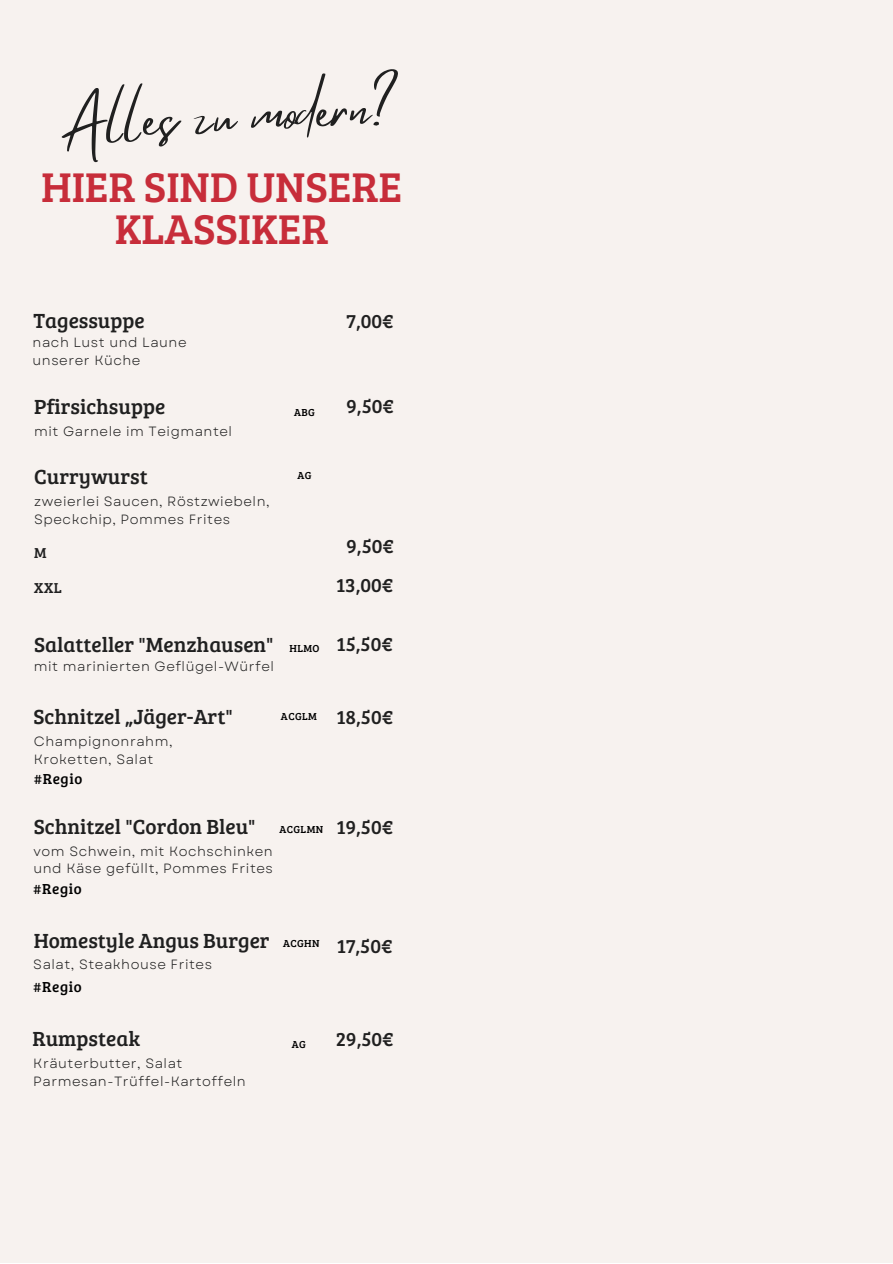
<style>
.page{position:relative;width:893px;height:1264px;background:#fff}
.page>*{position:absolute;margin:0;border:0;box-sizing:border-box;transform-origin:0 0}
.t1{font:51.3px "Mistrully";color:#202020}
.t2{font:42.9px/42.5px "Bree Serif";color:#c72d3a;text-align:center}
.t3{font:21.15px "Bree Serif";color:#202020}
.t4{font:19.95px "Bree Serif";color:#202020}
.t5{font:15px "Bree Serif";letter-spacing:.04em;color:#000}
.t6{font:14.85px "Bree Serif";color:#202020}
.t7{font:13.35px/17.9px "Garet";letter-spacing:.04em;color:#202020}
.t8{font:10.5px "Bree Serif";letter-spacing:.04em;color:#000}
</style>
<div class="page">
<h1 class="t1" style="left:56px;top:83px;width:345px;rotate:-3deg">Alles zu modern?</h1>
<h2 class="t2" style="left:41px;top:164px;width:362px">HIER SIND UNSERE<br>KLASSIKER</h2>
<h3 class="t3" style="left:33px;top:305px;width:113px">Tagessuppe</h3>
<h3 class="t4" style="left:346px;top:306px;width:48px">7,00€</h3>
<p class="t7" style="left:33px;top:333px;width:156px">nach Lust und Laune unserer Küche</p>
<h3 class="t3" style="left:34px;top:391px;width:132px">Pfirsichsuppe</h3>
<p class="t7" style="left:34px;top:422px;width:199px">mit Garnele im Teigmantel</p>
<h3 class="t3" style="left:34px;top:461px;width:115px">Currywurst</h3>
<p class="t8" style="left:294px;top:404px;width:22px">ABG</p>
<p class="t8" style="left:297px;top:468px;width:16px">AG</p>
<h3 class="t4" style="left:346px;top:391px;width:49px">9,50€</h3>
<p class="t7" style="left:34px;top:492px;width:237px">zweierlei Saucen, Röstzwiebeln,<br>Speckchip, Pommes Frites</p>
<p class="t6" style="left:34px;top:542px;width:14px">M</p>
<p class="t6" style="left:34px;top:577px;width:29px">XXL</p>
<h3 class="t4" style="left:336px;top:570px;width:58px">13,00€</h3>
<h3 class="t4" style="left:346px;top:531px;width:49px">9,50€</h3>
<h3 class="t3" style="left:34px;top:629px;width:241px">Salatteller "Menzhausen"</h3>
<h3 class="t4" style="left:336px;top:629px;width:57px">15,50€</h3>
<p class="t8" style="left:289px;top:640px;width:32px">HLMO</p>
<p class="t7" style="left:34px;top:657px;width:242px">mit marinierten Geflügel-Würfel</p>
<h3 class="t3" style="left:33px;top:701px;width:201px">Schnitzel „Jäger-Art"</h3>
<p class="t7" style="left:34px;top:732px;width:140px">Champignonrahm,<br>Kroketten, Salat</p>
<p class="t5" style="left:34px;top:768px;width:50px">#Regio</p>
<p class="t8" style="left:281px;top:708px;width:38px">ACGLM</p>
<h3 class="t3" style="left:34px;top:811px;width:223px">Schnitzel "Cordon Bleu"</h3>
<p class="t7" style="left:33px;top:842px;width:241px">vom Schwein, mit Kochschinken und Käse gefüllt, Pommes Frites</p>
<p class="t8" style="left:279px;top:822px;width:45px">ACGLMN</p>
<p class="t5" style="left:34px;top:877px;width:50px">#Regio</p>
<h3 class="t4" style="left:336px;top:702px;width:58px">18,50€</h3>
<h3 class="t4" style="left:336px;top:812px;width:58px">19,50€</h3>
<h3 class="t3" style="left:34px;top:925px;width:237px">Homestyle Angus Burger</h3>
<p class="t7" style="left:33px;top:955px;width:180px">Salat, Steakhouse Frites</p>
<p class="t5" style="left:34px;top:975px;width:50px">#Regio</p>
<p class="t8" style="left:283px;top:935px;width:38px">ACGHN</p>
<h3 class="t3" style="left:33px;top:1023px;width:109px">Rumpsteak</h3>
<p class="t7" style="left:33px;top:1054px;width:214px">Kräuterbutter, Salat<br>Parmesan-Trüffel-Kartoffeln</p>
<p class="t8" style="left:292px;top:1036px;width:16px">AG</p>
<h3 class="t4" style="left:337px;top:931px;width:57px">17,50€</h3>
<h3 class="t4" style="left:336px;top:1024px;width:59px">29,50€</h3>
</div>
